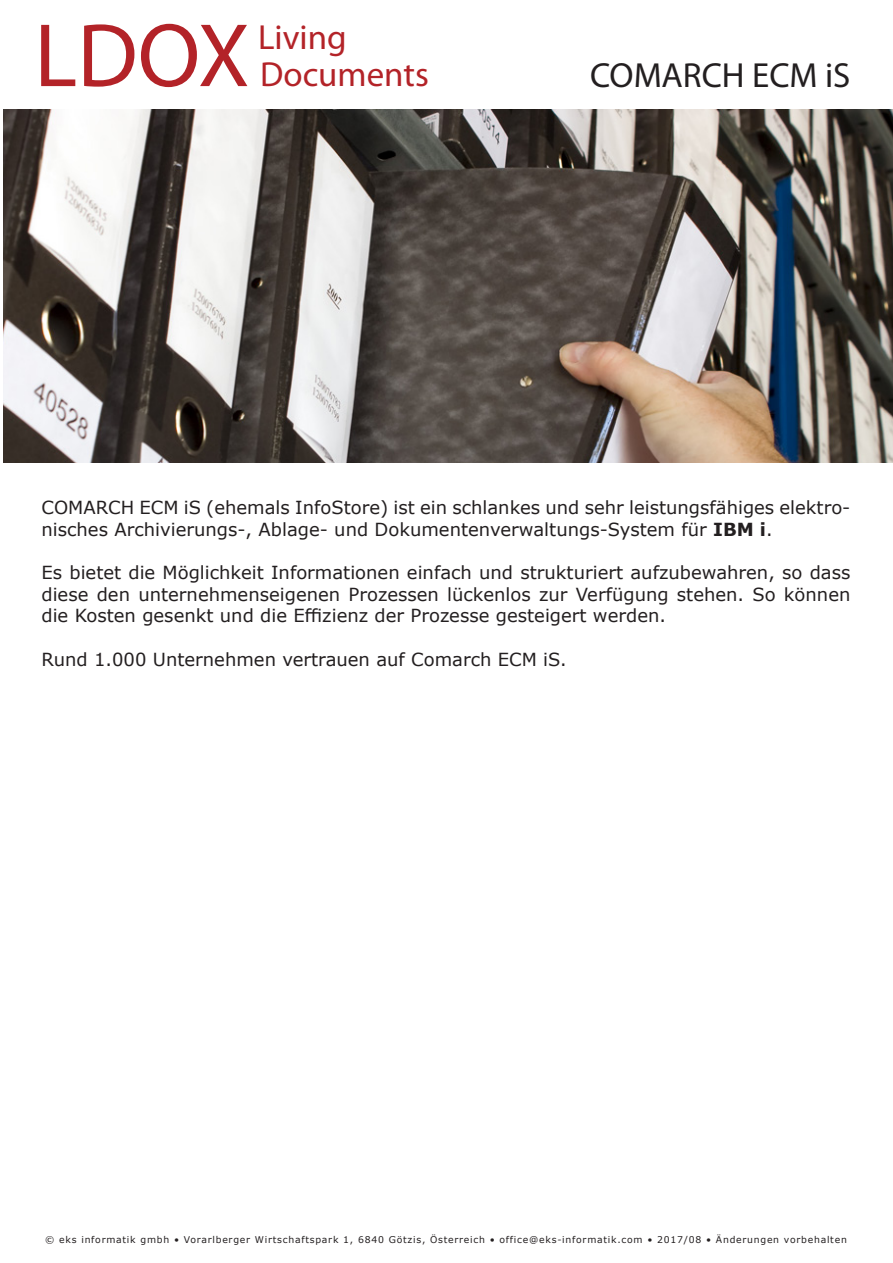
<style>
.page{position:relative;width:893px;height:1263px;background:#fff}
.page>*{position:absolute;margin:0;border:0;box-sizing:border-box;transform-origin:0 0}
.t1{font:90.75px "Myriad Pro";color:#b32328}
.t2{font:34.95px "Myriad Pro";color:#b32328}
.t3{font:34.95px "Myriad Pro";color:#231f20}
.Standardtext{font:18px/21.6px "Verdana";color:#231f20}
.t4{font:9.3px "Verdana";letter-spacing:.08em;color:#231f20}
.s1{font-weight:700}
</style>
<div class="page">
<img style="left:3px;top:109px;width:890px;height:353px">
<h1 class="t1" style="left:34px;top:0;width:217px">LDOX</h1>
<h2 class="t2" style="left:258px;top:16px;width:90px">Living</h2>
<h2 class="t2" style="left:260px;top:53px;width:170px">Documents</h2>
<p class="t3" style="left:590px;top:54px;width:262px">COMARCH ECM iS</p>
<p class="Standardtext" style="left:41px;top:497px;width:810px">COMARCH ECM iS (ehemals InfoStore) ist ein schlankes und sehr leistungsfähiges elektro&shy;nisches Archivierungs-, Ablage- und Dokumentenverwaltungs-System für <span class="s1">IBM i</span>.</p>
<p class="Standardtext" style="left:41px;top:562px;width:810px;text-align:justify">Es bietet die Möglichkeit Informationen einfach und strukturiert aufzubewahren, so dass diese den unternehmenseigenen Prozessen lückenlos zur Verfügung stehen. So können die Kosten gesenkt und die Effizienz der Prozesse gesteigert werden.</p>
<p class="Standardtext" style="left:41px;top:648px;width:527px">Rund 1.000 Unternehmen vertrauen auf Comarch ECM iS.</p>
<p class="t4" style="left:45px;top:1233px;width:803px">© eks informatik gmbh • Vorarlberger Wirtschaftspark 1, 6840 Götzis, Österreich • office@eks-informatik.com • 2017/08 • Änderungen vorbehalten</p>
</div>
